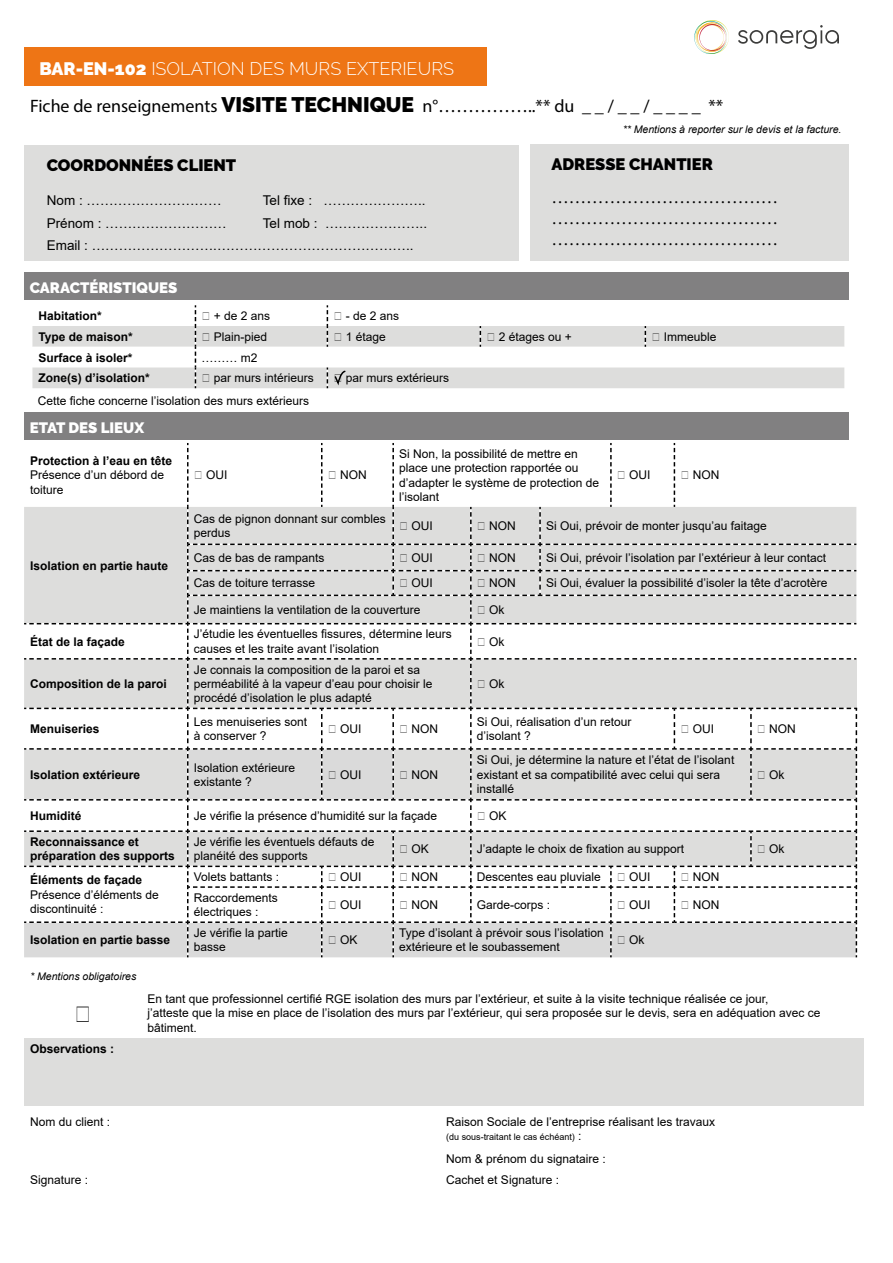
<style>
.page{position:relative;width:893px;height:1263px;background:#fff}
.page>*{position:absolute;margin:0;border:0;box-sizing:border-box;transform-origin:0 0}
.t1{font:24px "Arial";color:#000}
.t2{font:18px "Myriad Pro";color:#000}
.t3{font:18px/21px "Minion Pro";color:#000;text-align:justify}
.t4{font:300 18px "Raleway";color:#fff}
.t5{font:900 16.5px "Raleway";color:#000}
.t6{font:900 15px "Raleway";color:#fff}
.t7{font:13.5px/22.5px "Arial";color:#000}
.t8{font:12px/14.4px "Arial";color:#000}
.t9{font:700 12px/14.4px "Arial";color:#000}
.t10{font:italic 10.5px "Arial";color:#000}
.t11{font:9px "Arial";color:#000}
.s1{font-weight:900}
.s2{font-family:"Raleway";font-weight:900;font-size:21px}
.s3{font-size:12px}
</style>
<div class="page">
<svg style="left:694px;top:20px;width:35px;height:34px"></svg>
<svg style="left:738px;top:25px;width:101px;height:24px"></svg>
<div style="left:24px;top:145px;width:495px;height:116px;background:#dddddc"></div>
<div style="left:24px;top:272px;width:825px;height:28px;background:#818081"></div>
<div style="left:24px;top:412px;width:825px;height:28px;background:#818081"></div>
<div style="left:24px;top:48px;width:463px;height:38px;background:#ee7515"></div>
<div style="left:530px;top:144px;width:319px;height:117px;background:#dddddc"></div>
<svg style="left:24px;top:443px;width:834px;height:514px"></svg>
<div style="left:24px;top:1038px;width:840px;height:67px;background:#dddddc"></div>
<svg style="left:32px;top:305px;width:812px;height:84px"></svg>
<h2 class="t4" style="left:39px;top:59px;width:416px"><span class="s1">BAR-EN-102</span> ISOLATION DES MURS EXTERIEURS</h2>
<h2 class="t2" style="left:30px;top:95px;width:695px">Fiche de renseignements <span class="s2">VISITE TECHNIQUE</span> n°……………..** du _ _ / _ _ / _ _ _ _ **</h2>
<p class="t10" style="left:623px;top:123px;width:220px">** Mentions à reporter sur le devis et la facture.</p>
<h3 class="t5" style="left:47px;top:155px;width:191px">COORDONNÉES CLIENT</h3>
<p class="t7" style="left:47px;top:189px;width:176px">Nom : …………………………</p>
<p class="t7" style="left:263px;top:189px;width:164px">Tel fixe : …………………..</p>
<p class="t7" style="left:47px;top:212px;width:182px">Prénom : ………………………</p>
<h3 class="t5" style="left:551px;top:155px;width:163px">ADRESSE CHANTIER</h3>
<h2 class="t3" style="left:551px;top:188px;width:228px">………………………………… ………………………………… …………………………………</h2>
<p class="t7" style="left:47px;top:212px;width:382px;text-indent:216px">Tel mob : …………………..<br>Email : ……………………….……………………………………..</p>
<p class="t6" style="left:30px;top:279px;width:149px">CARACTÉRISTIQUES</p>
<p class="t9" style="left:38px;top:309px;width:65px">Habitation*</p>
<p class="t8" style="left:201px;top:309px;width:70px">☐ + de 2 ans</p>
<p class="t8" style="left:333px;top:309px;width:67px">☐ - de 2 ans</p>
<p class="t9" style="left:38px;top:329px;width:96px">Type de maison*</p>
<p class="t8" style="left:201px;top:329px;width:67px">☐ Plain-pied</p>
<p class="t8" style="left:333px;top:329px;width:54px">☐ 1 étage</p>
<p class="t8" style="left:486px;top:329px;width:87px">☐ 2 étages ou +</p>
<p class="t8" style="left:651px;top:329px;width:67px">☐ Immeuble</p>
<p class="t9" style="left:38px;top:350px;width:96px">Surface à isoler*</p>
<p class="t8" style="left:201px;top:350px;width:58px">……… m2</p>
<p class="t9" style="left:38px;top:371px;width:113px">Zone(s) d’isolation*</p>
<p class="t8" style="left:201px;top:371px;width:114px">☐ par murs intérieurs</p>
<p class="t8" style="left:333px;top:371px;width:117px">☐ par murs extérieurs</p>
<p class="t8" style="left:38px;top:393px;width:273px">Cette fiche concerne l’isolation des murs extérieurs</p>
<p class="t6" style="left:30px;top:419px;width:116px">ETAT DES LIEUX</p>
<p class="t9" style="left:30px;top:454px;width:144px">Protection à l’eau en tête</p>
<p class="t8" style="left:30px;top:468px;width:136px">Présence d’un débord de toiture</p>
<p class="t8" style="left:194px;top:468px;width:35px">☐ OUI</p>
<p class="t8" style="left:328px;top:468px;width:40px">☐ NON</p>
<p class="t8" style="left:399px;top:446px;width:202px">Si Non, la possibilité de mettre en place une protection rapportée ou d’adapter le système de protection de l’isolant</p>
<p class="t8" style="left:617px;top:468px;width:35px">☐ OUI</p>
<p class="t8" style="left:680px;top:468px;width:40px">☐ NON</p>
<p class="t9" style="left:30px;top:558px;width:140px">Isolation en partie haute</p>
<p class="t8" style="left:194px;top:511px;width:194px">Cas de pignon donnant sur combles perdus</p>
<p class="t8" style="left:399px;top:518px;width:35px">☐ OUI</p>
<p class="t8" style="left:477px;top:518px;width:40px">☐ NON</p>
<p class="t8" style="left:546px;top:518px;width:222px">Si Oui, prévoir de monter jusqu’au faitage</p>
<p class="t8" style="left:194px;top:550px;width:132px">Cas de bas de rampants</p>
<p class="t8" style="left:399px;top:550px;width:35px">☐ OUI</p>
<p class="t8" style="left:477px;top:550px;width:40px">☐ NON</p>
<p class="t8" style="left:546px;top:550px;width:282px">Si Oui, prévoir l’isolation par l’extérieur à leur contact</p>
<p class="t8" style="left:194px;top:576px;width:123px">Cas de toiture terrasse</p>
<p class="t8" style="left:399px;top:576px;width:35px">☐ OUI</p>
<p class="t8" style="left:477px;top:576px;width:40px">☐ NON</p>
<p class="t8" style="left:546px;top:576px;width:283px">Si Oui, évaluer la possibilité d’isoler la tête d’acrotère</p>
<p class="t8" style="left:194px;top:602px;width:228px">Je maintiens la ventilation de la couverture</p>
<p class="t8" style="left:477px;top:602px;width:29px">☐ Ok</p>
<p class="t9" style="left:30px;top:634px;width:96px">État de la façade</p>
<p class="t8" style="left:194px;top:627px;width:260px">J’étudie les éventuelles fissures, détermine leurs causes et les traite avant l’isolation</p>
<p class="t8" style="left:477px;top:634px;width:29px">☐ Ok</p>
<p class="t9" style="left:30px;top:677px;width:138px">Composition de la paroi</p>
<p class="t8" style="left:194px;top:662px;width:240px">Je connais la composition de la paroi et sa perméabilité à la vapeur d’eau pour choisir le procédé d’isolation le plus adapté</p>
<p class="t8" style="left:477px;top:676px;width:29px">☐ Ok</p>
<p class="t9" style="left:30px;top:722px;width:71px">Menuiseries</p>
<p class="t8" style="left:194px;top:714px;width:115px">Les menuiseries sont à conserver ?</p>
<p class="t8" style="left:328px;top:721px;width:35px">☐ OUI</p>
<p class="t8" style="left:399px;top:721px;width:40px">☐ NON</p>
<p class="t8" style="left:477px;top:714px;width:156px">Si Oui, réalisation d’un retour d’isolant ?</p>
<p class="t8" style="left:680px;top:721px;width:35px">☐ OUI</p>
<p class="t8" style="left:757px;top:721px;width:40px">☐ NON</p>
<p class="t9" style="left:30px;top:767px;width:112px">Isolation extérieure</p>
<p class="t8" style="left:194px;top:760px;width:103px">Isolation extérieure existante ?</p>
<p class="t8" style="left:328px;top:767px;width:35px">☐ OUI</p>
<p class="t8" style="left:399px;top:767px;width:40px">☐ NON</p>
<p class="t8" style="left:477px;top:753px;width:259px">Si Oui, je détermine la nature et l’état de l’isolant existant et sa compatibilité avec celui qui sera installé</p>
<p class="t8" style="left:757px;top:767px;width:29px">☐ Ok</p>
<p class="t9" style="left:30px;top:809px;width:53px">Humidité</p>
<p class="t8" style="left:194px;top:808px;width:245px">Je vérifie la présence d’humidité sur la façade</p>
<p class="t8" style="left:477px;top:808px;width:31px">☐ OK</p>
<p class="t9" style="left:30px;top:835px;width:146px">Reconnaissance et préparation des supports</p>
<p class="t8" style="left:194px;top:834px;width:182px">Je vérifie les éventuels défauts de planéité des supports</p>
<p class="t8" style="left:399px;top:842px;width:31px">☐ OK</p>
<p class="t8" style="left:477px;top:842px;width:209px">J’adapte le choix de fixation au support</p>
<p class="t8" style="left:757px;top:842px;width:29px">☐ Ok</p>
<p class="t9" style="left:30px;top:873px;width:114px">Éléments de façade</p>
<p class="t8" style="left:30px;top:887px;width:130px">Présence d’éléments de discontinuité :</p>
<p class="t8" style="left:194px;top:869px;width:87px">Volets battants :</p>
<p class="t8" style="left:328px;top:869px;width:35px">☐ OUI</p>
<p class="t8" style="left:399px;top:869px;width:40px">☐ NON</p>
<p class="t8" style="left:477px;top:869px;width:126px">Descentes eau pluviale</p>
<p class="t8" style="left:617px;top:869px;width:35px">☐ OUI</p>
<p class="t8" style="left:680px;top:869px;width:40px">☐ NON</p>
<p class="t8" style="left:194px;top:890px;width:86px">Raccordements électriques :</p>
<p class="t8" style="left:328px;top:897px;width:35px">☐ OUI</p>
<p class="t8" style="left:399px;top:897px;width:40px">☐ NON</p>
<p class="t8" style="left:477px;top:897px;width:75px">Garde-corps :</p>
<p class="t8" style="left:617px;top:897px;width:35px">☐ OUI</p>
<p class="t8" style="left:680px;top:897px;width:40px">☐ NON</p>
<p class="t9" style="left:30px;top:933px;width:142px">Isolation en partie basse</p>
<p class="t8" style="left:194px;top:925px;width:96px">Je vérifie la partie basse</p>
<p class="t8" style="left:328px;top:933px;width:31px">☐ OK</p>
<p class="t8" style="left:399px;top:925px;width:206px">Type d’isolant à prévoir sous l’isolation extérieure et le soubassement</p>
<p class="t8" style="left:617px;top:933px;width:29px">☐ Ok</p>
<p class="t10" style="left:30px;top:969px;width:108px">* Mentions obligatoires</p>
<h1 class="t1" style="left:74px;top:997px;width:19px">☐</h1>
<p class="t8" style="left:147px;top:991px;width:675px">En tant que professionnel certifié RGE isolation des murs par l’extérieur, et suite à la visite technique réalisée ce jour,<br>j’atteste que la mise en place de l’isolation des murs par l’extérieur, qui sera proposée sur le devis, sera en adéquation avec ce bâtiment.</p>
<p class="t9" style="left:30px;top:1041px;width:86px">Observations :</p>
<p class="t8" style="left:30px;top:1114px;width:82px">Nom du client :</p>
<p class="t8" style="left:446px;top:1114px;width:270px">Raison Sociale de l’entreprise réalisant les travaux</p>
<p class="t11" style="left:446px;top:1131px;width:137px">(du sous-traitant le cas échéant) <span class="s3">:</span></p>
<p class="t8" style="left:446px;top:1151px;width:161px">Nom &amp; prénom du signataire :</p>
<p class="t8" style="left:30px;top:1172px;width:60px">Signature :</p>
<p class="t8" style="left:446px;top:1172px;width:114px">Cachet et Signature :</p>
</div>
